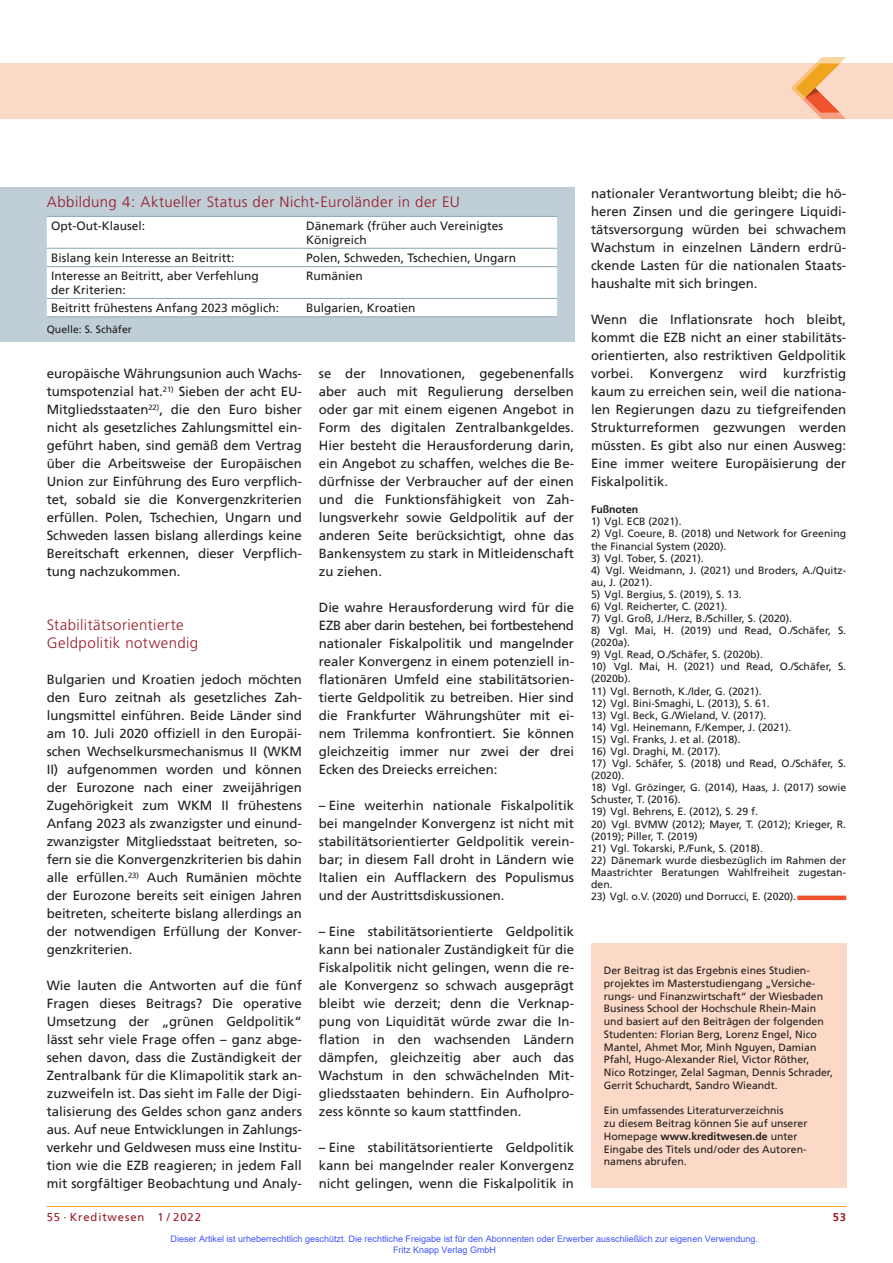
<style>
.page{position:relative;width:893px;height:1263px;background:#fff}
.page>*{position:absolute;margin:0;border:0;box-sizing:border-box;transform-origin:0 0}
.t1{font:300 15px/18px "Frutiger";letter-spacing:.03em;color:#981a26}
.t2{font:13.2px/18px "Frutiger";color:#231f20;text-align:justify}
.t3{font:12px/13.5px "Frutiger";color:#231f20}
.t4{font:11.25px "Frutiger";letter-spacing:.08em;color:#981a26}
.t5{font:700 11.25px "Frutiger";color:#981a26}
.t6{font:10.5px/12.8px "Frutiger";color:#231f20}
.t7{font:700 10.5px "Frutiger";color:#231f20}
.t8{font:9px/10.8px "Arial";color:#4054ff}
.s1{font-weight:700}
</style>
<div class="page">
<hr style="left:47px;top:1206px;width:799px;height:1px;background:#f1a31e">
<div style="left:0;top:64px;width:893px;height:55px;background:#fcd9c7"></div>
<svg style="left:791px;top:57px;width:55px;height:62px"></svg>
<div style="left:797px;top:895px;width:49px;height:5px;background:#f0542e"></div>
<div style="left:0;top:187px;width:574px;height:155px;background:#bfced7"></div>
<div style="left:47px;top:217px;width:510px;height:99px;background:#fff"></div>
<hr style="left:47px;top:216px;width:255px;height:1px;background:#8ba6b3">
<hr style="left:302px;top:216px;width:255px;height:1px;background:#8ba6b3">
<hr style="left:47px;top:248px;width:255px;height:1px;background:#8ba6b3">
<hr style="left:302px;top:248px;width:255px;height:1px;background:#8ba6b3">
<hr style="left:47px;top:266px;width:255px;height:1px;background:#8ba6b3">
<hr style="left:302px;top:266px;width:255px;height:1px;background:#8ba6b3">
<hr style="left:47px;top:298px;width:255px;height:1px;background:#8ba6b3">
<hr style="left:302px;top:298px;width:255px;height:1px;background:#8ba6b3">
<hr style="left:47px;top:316px;width:255px;height:1px;background:#8ba6b3">
<hr style="left:302px;top:316px;width:255px;height:1px;background:#8ba6b3">
<div style="left:591px;top:943px;width:255px;height:245px;background:#fcd9c7"></div>
<p class="t1" style="left:47px;top:193px;width:414px">Abbildung 4: Aktueller Status der Nicht-Euroländer in der EU</p>
<p class="t3" style="left:51px;top:220px;width:96px">Opt-Out-Klausel:</p>
<p class="t3" style="left:306px;top:220px;width:198px">Dänemark (früher auch Vereinigtes<br>Königreich</p>
<p class="t3" style="left:51px;top:252px;width:185px">Bislang kein Interesse an Beitritt:</p>
<p class="t3" style="left:306px;top:252px;width:211px">Polen, Schweden, Tschechien, Ungarn</p>
<p class="t3" style="left:51px;top:270px;width:209px">Interesse an Beitritt, aber Verfehlung der Kriterien:</p>
<p class="t3" style="left:306px;top:270px;width:58px">Rumänien</p>
<p class="t3" style="left:51px;top:302px;width:230px">Beitritt frühestens Anfang 2023 möglich:</p>
<p class="t3" style="left:306px;top:302px;width:111px">Bulgarien, Kroatien</p>
<p class="t6" style="left:47px;top:324px;width:87px">Quelle: S. Schäfer</p>
<p class="t2" style="left:47px;top:365px;width:257px">europäische Währungsunion auch Wachs&shy;tumspotenzial hat.<sup>21)</sup> Sieben der acht EU-Mitgliedsstaaten<sup>22)</sup>, die den Euro bisher nicht als gesetzliches Zahlungsmittel ein&shy;geführt haben, sind gemäß dem Vertrag über die Arbeitsweise der Europäischen Union zur Einführung des Euro verpflich&shy;tet, sobald sie die Konvergenzkriterien erfüllen. Polen, Tschechien, Ungarn und Schweden lassen bislang allerdings keine Bereitschaft erkennen, dieser Verpflich&shy;tung nachzukommen.</p>
<p class="t1" style="left:47px;top:616px;width:153px">Stabilitätsorientierte<br>Geldpolitik notwendig</p>
<p class="t2" style="left:47px;top:671px;width:257px">Bulgarien und Kroatien jedoch möchten den Euro zeitnah als gesetzliches Zah&shy;lungsmittel einführen. Beide Länder sind am 10. Juli 2020 offiziell in den Europäi&shy;schen Wechselkursmechanismus II (WKM II) aufgenommen worden und können der Eurozone nach einer zweijährigen Zugehörigkeit zum WKM II frühestens Anfang 2023 als zwanzigster und einund&shy;zwanzigster Mitgliedsstaat beitreten, so&shy;fern sie die Konvergenzkriterien bis dahin alle erfüllen.<sup>23)</sup> Auch Rumänien möchte der Eurozone bereits seit einigen Jahren beitreten, scheiterte bislang allerdings an der notwendigen Erfüllung der Konver&shy;genzkriterien.</p>
<p class="t2" style="left:47px;top:977px;width:257px;text-align:left">Wie lauten die Antworten auf die fünf Fragen dieses Beitrags? Die operative Umsetzung der „grünen Geldpolitik“ lässt sehr viele Frage offen – ganz abge&shy;sehen davon, dass die Zuständigkeit der Zentralbank für die Klimapolitik stark an&shy;zuzweifeln ist. Das sieht im Falle der Digi&shy;talisierung des Geldes schon ganz anders aus. Auf neue Entwicklungen in Zahlungs-- verkehr und Geldwesen muss eine Institu&shy;tion wie die EZB reagieren; in jedem Fall mit sorgfältiger Beobachtung und Analy-</p>
<p class="t2" style="left:319px;top:365px;width:257px">se der Innovationen, gegebenenfalls aber auch mit Regulierung derselben oder gar mit einem eigenen Angebot in Form des digitalen Zentralbankgeldes.<br>Hier besteht die Herausforderung darin, ein Angebot zu schaffen, welches die Be&shy;dürfnisse der Verbraucher auf der einen und die Funktionsfähigkeit von Zah&shy;lungsverkehr sowie Geldpolitik auf der anderen Seite berücksichtigt, ohne das Bankensystem zu stark in Mitleidenschaft zu ziehen.</p>
<p class="t2" style="left:319px;top:599px;width:257px">Die wahre Herausforderung wird für die EZB aber darin bestehen, bei fortbestehend nationaler Fiskalpolitik und mangelnder realer Konvergenz in einem potenziell in&shy;flationären Umfeld eine stabilitätsorien&shy;tierte Geldpolitik zu betreiben. Hier sind die Frankfurter Währungshüter mit ei&shy;nem Trilemma konfrontiert. Sie können gleichzeitig immer nur zwei der drei Ecken des Dreiecks erreichen:</p>
<p class="t2" style="left:319px;top:797px;width:257px">– Eine weiterhin nationale Fiskalpolitik bei mangelnder Konvergenz ist nicht mit stabilitätsorientierter Geldpolitik verein&shy;bar; in diesem Fall droht in Ländern wie Italien ein Aufflackern des Populismus und der Austrittsdiskussionen.</p>
<p class="t2" style="left:319px;top:923px;width:257px">– Eine stabilitätsorientierte Geldpolitik kann bei nationaler Zuständigkeit für die Fiskalpolitik nicht gelingen, wenn die re&shy;ale Konvergenz so schwach ausgeprägt bleibt wie derzeit; denn die Verknap&shy;pung von Liquidität würde zwar die In&shy;flation in den wachsenden Ländern dämpfen, gleichzeitig aber auch das Wachstum in den schwächelnden Mit&shy;gliedsstaaten behindern. Ein Aufholpro&shy;zess könnte so kaum stattfinden.</p>
<p class="t2" style="left:319px;top:1139px;width:257px">– Eine stabilitätsorientierte Geldpolitik kann bei mangelnder realer Konvergenz nicht gelingen, wenn die Fiskalpolitik in</p>
<p class="t2" style="left:591px;top:185px;width:257px">nationaler Verantwortung bleibt; die hö&shy;heren Zinsen und die geringere Liquidi&shy;tätsversorgung würden bei schwachem Wachstum in einzelnen Ländern erdrü&shy;ckende Lasten für die nationalen Staats&shy;haushalte mit sich bringen.</p>
<p class="t2" style="left:591px;top:311px;width:257px">Wenn die Inflationsrate hoch bleibt, kommt die EZB nicht an einer stabilitäts&shy;orientierten, also restriktiven Geldpolitik vorbei. Konvergenz wird kurzfristig kaum zu erreichen sein, weil die nationa&shy;len Regierungen dazu zu tiefgreifenden Strukturreformen gezwungen werden müssten. Es gibt also nur einen Ausweg:<br>Eine immer weitere Europäisierung der Fiskalpolitik.</p>
<p class="t7" style="left:591px;top:505px;width:49px">Fußnoten</p>
<p class="t6" style="left:591px;top:516px;width:92px">1) Vgl. ECB (2021).</p>
<p class="t6" style="left:591px;top:528px;width:257px;line-height:12.1px">2) Vgl. Coeure, B. (2018) und Network for Greening the Financial System (2020).</p>
<p class="t6" style="left:591px;top:552px;width:114px">3) Vgl. Tober, S. (2021).</p>
<p class="t6" style="left:591px;top:564px;width:257px;line-height:12.1px">4) Vgl. Weidmann, J. (2021) und Broders, A./Quitz&shy;au, J. (2021).</p>
<p class="t6" style="left:591px;top:588px;width:152px">5) Vgl. Bergius, S. (2019), S. 13.</p>
<p class="t6" style="left:591px;top:600px;width:138px">6) Vgl. Reicherter, C. (2021).</p>
<p class="t6" style="left:591px;top:613px;width:203px">7) Vgl. Groß, J./Herz, B./Schiller, S. (2020).</p>
<p class="t6" style="left:591px;top:625px;width:257px;line-height:12.1px">8) Vgl. Mai, H. (2019) und Read, O./Schäfer, S. (2020a).</p>
<p class="t6" style="left:591px;top:649px;width:173px">9) Vgl. Read, O./Schäfer, S. (2020b).</p>
<p class="t6" style="left:591px;top:661px;width:257px;line-height:12.1px">10) Vgl. Mai, H. (2021) und Read, O./Schäfer, S. (2020b).</p>
<p class="t6" style="left:591px;top:685px;width:172px">11) Vgl. Bernoth, K./Ider, G. (2021).</p>
<p class="t6" style="left:591px;top:697px;width:180px">12) Vgl. Bini-Smaghi, L. (2013), S. 61.</p>
<p class="t6" style="left:591px;top:709px;width:177px">13) Vgl. Beck, G./Wieland, V. (2017).</p>
<p class="t6" style="left:591px;top:721px;width:202px">14) Vgl. Heinemann, F./Kemper, J. (2021).</p>
<p class="t6" style="left:591px;top:733px;width:151px">15) Vgl. Franks, J. et al. (2018).</p>
<p class="t6" style="left:591px;top:745px;width:131px">16) Vgl. Draghi, M. (2017).</p>
<p class="t6" style="left:591px;top:758px;width:257px;line-height:12.1px">17) Vgl. Schäfer, S. (2018) und Read, O./Schäfer, S. (2020).</p>
<p class="t6" style="left:591px;top:782px;width:257px;line-height:12.1px">18) Vgl. Grözinger, G. (2014), Haas, J. (2017) sowie<br>Schuster, T. (2016).</p>
<p class="t6" style="left:591px;top:806px;width:169px">19) Vgl. Behrens, E. (2012), S. 29 f.</p>
<p class="t6" style="left:591px;top:818px;width:257px;line-height:12.1px">20) Vgl. BVMW (2012); Mayer, T. (2012); Krieger, R. (2019); Piller, T. (2019)</p>
<p class="t6" style="left:591px;top:842px;width:173px">21) Vgl. Tokarski, P./Funk, S. (2018).</p>
<p class="t6" style="left:591px;top:855px;width:257px;line-height:12.1px;text-align:justify">22) Dänemark wurde diesbezüglich im Rahmen der Maastrichter Beratungen Wahlfreiheit zugestan&shy;den.</p>
<p class="t6" style="left:591px;top:890px;width:207px">23) Vgl. o.V. (2020) und Dorrucci, E. (2020).</p>
<p class="t6" style="left:604px;top:965px;width:231px">Der Beitrag ist das Ergebnis eines Studien&shy;projektes im Masterstudiengang „Versiche&shy;rungs- und Finanzwirtschaft“ der Wiesbaden Business School der Hochschule Rhein-Main und basiert auf den Beiträgen der folgenden Studenten: Florian Berg, Lorenz Engel, Nico Mantel, Ahmet Mor, Minh Nguyen, Damian Pfahl, Hugo-Alexander Riel, Victor Röther, Nico Rotzinger, Zelal Sagman, Dennis Schrader, Gerrit Schuchardt, Sandro Wieandt.</p>
<p class="t6" style="left:604px;top:1105px;width:205px">Ein umfassendes Literaturverzeichnis<br>zu diesem Beitrag können Sie auf unserer Homepage <span class="s1">www.kreditwesen.de</span> unter Eingabe des Titels und/oder des Autoren&shy;namens abrufen.</p>
<p class="t4" style="left:47px;top:1211px;width:156px">55 · Kreditwesen 1 / 2022</p>
<p class="t5" style="left:833px;top:1211px;width:15px">53</p>
<p class="t8" style="left:393px;top:1233px;width:366px;text-indent:-223px">Dieser Artikel ist urheberrechtlich geschützt. Die rechtliche Freigabe ist für den Abonnenten oder Erwerber ausschließlich zur eigenen Verwendung.<br>Fritz Knapp Verlag GmbH</p>
</div>
